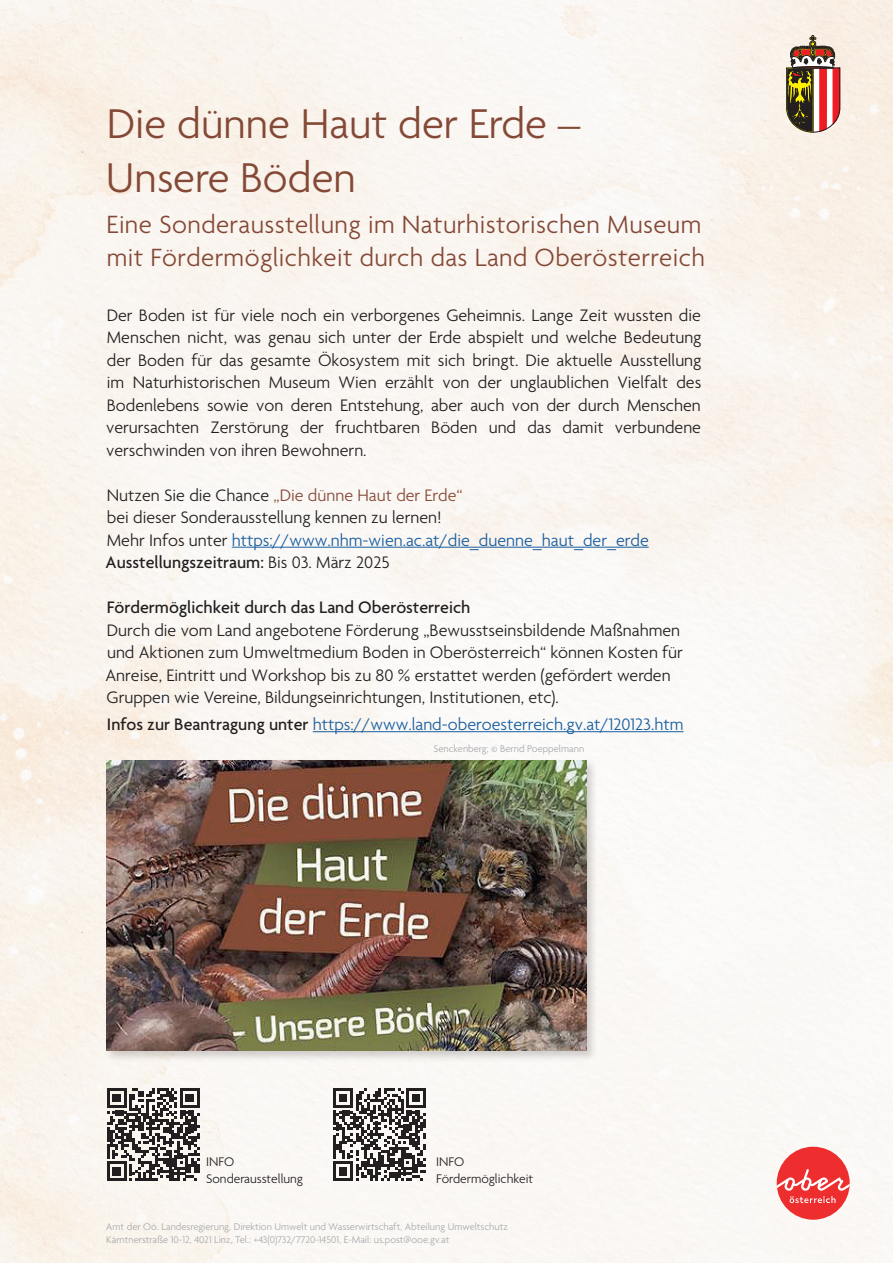
<style>
.page{position:relative;width:893px;height:1263px;background:#fff}
.page>*{position:absolute;margin:0;border:0;box-sizing:border-box;transform-origin:0 0}
.t1{font:300 45px/54px "Agenda";color:#844936}
.t2{font:300 27px/32.4px "Agenda";letter-spacing:.015em;color:#844936}
.t3{font:300 18px/22.5px "Agenda";color:#231f20}
.t4{font:500 18px "Agenda";color:#231f20}
.t5{font:300 18px "Agenda";color:#175d9e}
.t6{font:300 13.5px/16.2px "Agenda";color:#231f20}
.t7{font:300 10.5px/12.6px "Agenda";color:#a8a9ad}
.s1{color:#854a37}
.s2{color:#175d9e}
.s3{font-weight:300}
.s4{font-weight:500;color:#231f20}
</style>
<div class="page">
<img style="left:0;top:0;width:893px;height:1263px">
<div style="left:777px;top:1147px;width:73px;height:73px;background:#ee2d2e;border-radius:50%"></div>
<svg style="left:777px;top:1169px;width:73px;height:34px"></svg>
<svg style="left:786px;top:35px;width:54px;height:97px"></svg>
<hr style="left:232px;top:547px;width:417px;height:1px;background:#175d9e">
<hr style="left:313px;top:731px;width:371px;height:1px;background:#175d9e">
<svg style="left:107px;top:1088px;width:93px;height:93px"></svg>
<svg style="left:333px;top:1088px;width:93px;height:93px"></svg>
<div style="left:104px;top:758px;width:495px;height:305px;background:#231f20;opacity:.2"></div>
<img style="left:106px;top:760px;width:480px;height:290px">
<p class="t1" style="left:106px;top:100px;width:476px">Die dünne Haut der Erde –<br>Unsere Böden</p>
<p class="t2" style="left:107px;top:210px;width:600px">Eine Sonderausstellung im Naturhistorischen Museum mit Fördermöglichkeit durch das Land Oberösterreich</p>
<p class="t3" style="left:106px;top:305px;width:597px;text-align:justify">Der Boden ist für viele noch ein verborgenes Geheimnis. Lange Zeit wussten die Menschen nicht, was genau sich unter der Erde abspielt und welche Bedeutung der Boden für das gesamte Ökosystem mit sich bringt. Die aktuelle Ausstellung im Naturhistorischen Museum Wien erzählt von der unglaublichen Vielfalt des Bodenlebens sowie von deren Entstehung, aber auch von der durch Menschen verursachten Zerstörung der fruchtbaren Böden und das damit verbundene verschwinden von ihren Bewohnern.</p>
<p class="t3" style="left:107px;top:485px;width:543px">Nutzen Sie die Chance <span class="s1">„Die dünne Haut der Erde“<br></span>bei dieser Sonderausstellung kennen zu lernen!<br>Mehr Infos unter <span class="s2">https://www.nhm-wien.ac.at/die_duenne_haut_der_erde</span></p>
<p class="t4" style="left:106px;top:553px;width:286px">Ausstellungszeitraum: <span class="s3">Bis 03. März 2025</span></p>
<p class="t4" style="left:107px;top:598px;width:365px">Fördermöglichkeit durch das Land Oberösterreich</p>
<p class="t3" style="left:105px;top:620px;width:579px">Durch die vom Land angebotene Förderung „Bewusstseinsbildende Maßnahmen und Aktionen zum Umweltmedium Boden in Oberösterreich“ können Kosten für Anreise, Eintritt und Workshop bis zu 80 % erstattet werden (gefördert werden Gruppen wie Vereine, Bildungseinrichtungen, Institutionen, etc).</p>
<p class="t5" style="left:107px;top:715px;width:578px"><span class="s4">Infos zur Beantragung unter</span> https://www.land-oberoesterreich.gv.at/120123.htm</p>
<p class="t7" style="left:434px;top:743px;width:152px">Senckenberg; © Bernd Poeppelmann</p>
<p class="t6" style="left:206px;top:1155px;width:98px">INFO<br>Sonderausstellung</p>
<p class="t6" style="left:436px;top:1155px;width:98px">INFO<br>Fördermöglichkeit</p>
<p class="t7" style="left:106px;top:1221px;width:403px">Amt der Oö. Landesregierung, Direktion Umwelt und Wasserwirtschaft, Abteilung Umweltschutz<br>Kärntnerstraße 10-12, 4021 Linz, Tel.: +43(0)732/7720-14501, E-Mail: us.post@ooe.gv.at</p>
</div>
